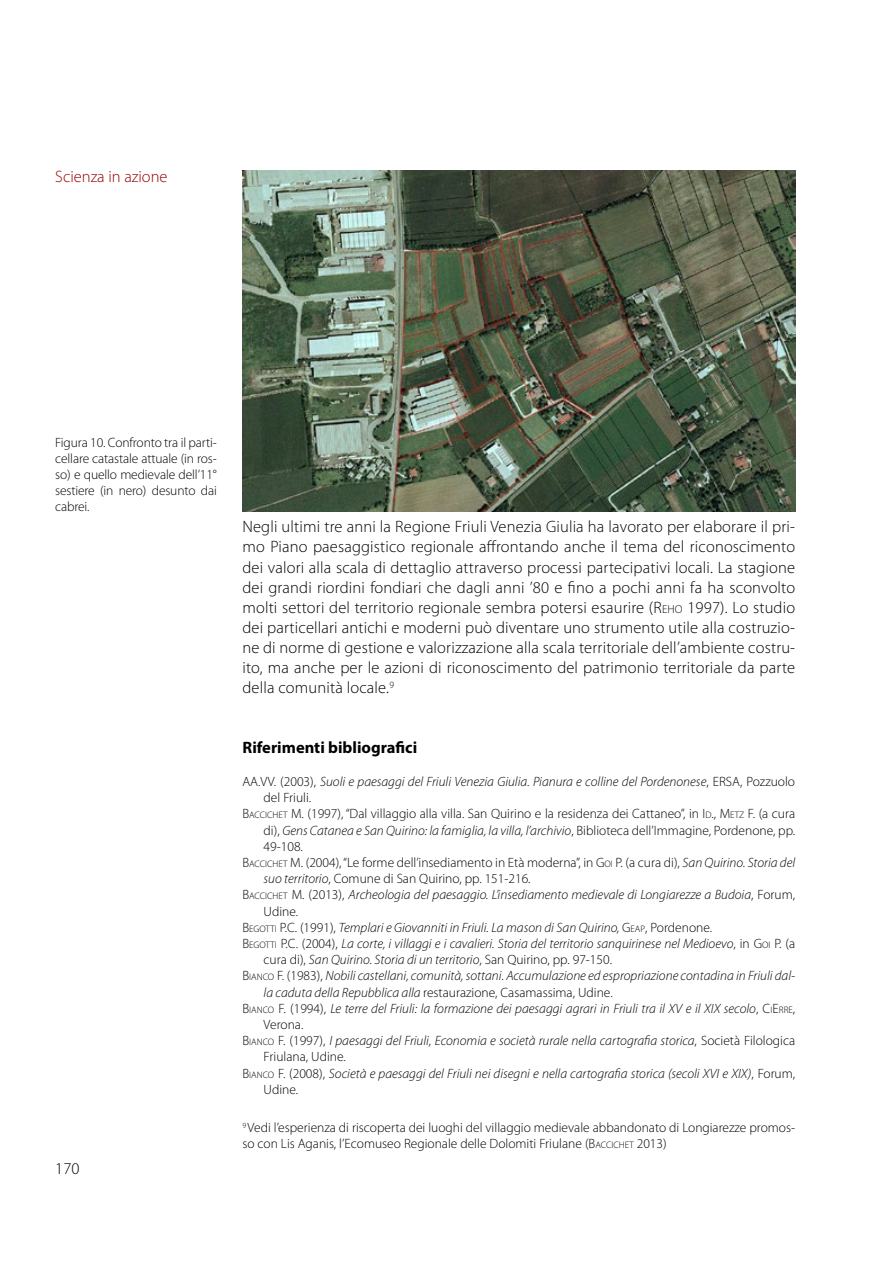
<style>
.page{position:relative;width:893px;height:1263px;background:#fff}
.page>*{position:absolute;margin:0;border:0;box-sizing:border-box;transform-origin:0 0}
.t1{font:300 16.5px/20.1px "Myriad Pro";letter-spacing:.01em;color:#000;text-align:justify}
.t2{font:700 16.5px "Myriad Pro";color:#000}
.t3{font:300 16.5px "Myriad Pro";color:#950000}
.t4{font:italic 300 13.5px/16.2px "Myriad Pro";color:#000}
.t5{font:300 13.5px/16.2px "Myriad Pro";color:#000;text-align:justify}
.t6{font:300 9.45px "Myriad Pro";color:#000}
.s1{font-style:inherit}
.s2{font-size:11.55px}
.s3{font-style:normal}
.s4{font-size:13.5px}
.s5{font-size:9.45px}
.s6{font-style:italic}
.s7{font-style:normal;font-size:9.45px}
</style>
<div class="page">
<img style="left:242px;top:170px;width:553px;height:341px">
<p class="t3" style="left:55px;top:167px;width:114px">Scienza in azione</p>
<p class="t5" style="left:55px;top:434px;width:163px">Figura 10. Confronto tra il parti&shy;cellare catastale attuale (in ros&shy;so) e quello medievale dell’11° sestiere (in nero) desunto dai cabrei.</p>
<p class="t1" style="left:55px;top:1158px;width:26px">170</p>
<p class="t1" style="left:242px;top:517px;width:554px">Negli ultimi tre anni la Regione Friuli Venezia Giulia ha lavorato per elaborare il pri&shy;mo Piano paesaggistico regionale affrontando anche il tema del riconoscimento dei valori alla scala di dettaglio attraverso processi partecipativi locali. La stagione dei grandi riordini fondiari che dagli anni ’80 e fino a pochi anni fa ha sconvolto molti settori del territorio regionale sembra potersi esaurire (<span class="s1">R</span><span class="s2">EHO</span> 1997). Lo studio dei particellari antichi e moderni può diventare uno strumento utile alla costruzio&shy;ne di norme di gestione e valorizzazione alla scala territoriale dell’ambiente costru&shy;ito, ma anche per le azioni di riconoscimento del patrimonio territoriale da parte della comunità locale.<sup>9</sup></p>
<p class="t2" style="left:242px;top:737px;width:176px">Riferimenti bibliografici</p>
<p class="t4" style="left:264px;top:773px;width:533px;text-indent:-21px"><span class="s3">AA.VV. (2003),</span> Suoli e paesaggi del Friuli Venezia Giulia. Pianura e colline del Pordenonese<span class="s3">, ERSA, Pozzuolo del Friuli.</span></p>
<p class="t6" style="left:242px;top:809px;width:18px"><span class="s4">B</span>ACCIC</p>
<p class="t5" style="left:264px;top:805px;width:533px;text-indent:9px"><span class="s5">HET</span> <span class="s1">M</span>. (1997), “Dal villaggio alla villa. San Quirino e la residenza dei Cattaneo”, in <span class="s1">I</span><span class="s5">D</span><span class="s1">., M</span> <span class="s5">ETZ</span> F. (a cura di), <span class="s6">Gens Catanea e San Quirino: la famiglia, la villa, l’archivio</span>, Biblioteca dell’Immagine, Pordenone, pp.<br>49-108.</p>
<p class="t6" style="left:242px;top:858px;width:18px"><span class="s4">B</span>ACCIC</p>
<p class="t5" style="left:264px;top:854px;width:533px;text-indent:9px"><span class="s5">HET</span> <span class="s1">M</span>. (2004), “Le forme dell’insediamento in Età moderna”, in <span class="s1">G</span><span class="s5">OI</span> <span class="s1">P.</span> (a cura di), <span class="s6">San Quirino. Storia del suo territorio</span>, Comune di San Quirino, pp. 151-216.</p>
<p class="t6" style="left:242px;top:890px;width:18px"><span class="s4">B</span>ACCIC</p>
<p class="t4" style="left:273px;top:886px;width:524px"><span class="s7">HET</span> <span class="s3">M</span><span class="s3">. (2013),</span> Archeologia del paesaggio. L’insediamento medievale di Longiarezze a Budoia<span class="s3">, Forum,</span></p>
<p class="t5" style="left:264px;top:903px;width:36px">Udine.</p>
<p class="t4" style="left:242px;top:919px;width:471px"><span class="s3">B</span><span class="s7">EGOTTI</span> <span class="s3">P.C</span><span class="s3">. (1991),</span> Templari e Giovanniti in Friuli. La mason di San Quirino, <span class="s3">G</span><span class="s7">EAP</span><span class="s3">, Pordenone.</span></p>
<p class="t4" style="left:242px;top:935px;width:554px"><span class="s3">B</span><span class="s7">EGOTTI</span> <span class="s3">P.C</span><span class="s3">.</span> <span class="s3">(2004),</span> La corte, i villaggi e i cavalieri. Storia del territorio sanquirinese nel Medioevo<span class="s3">, in</span> <span class="s3">G</span><span class="s7">OI</span> <span class="s3">P.</span> <span class="s3">(a</span></p>
<p class="t4" style="left:264px;top:951px;width:350px"><span class="s3">cura di),</span> San Quirino. Storia di un territorio<span class="s3">, San Quirino, pp. 97-150.</span></p>
<p class="t4" style="left:242px;top:967px;width:554px"><span class="s3">B</span><span class="s7">I ANCO</span> <span class="s3">F. (1983),</span> Nobili castellani, comunità, sottani. Accumulazione ed espropriazione contadina in Friuli dal-</p>
<p class="t5" style="left:264px;top:984px;width:351px"><span class="s6">la caduta della Repubblica alla</span> restaurazione, Casamassima, Udine.</p>
<p class="t4" style="left:242px;top:1000px;width:554px"><span class="s3">B</span><span class="s7">I ANCO</span> <span class="s3">F. (1994),</span> Le terre del Friuli: la formazione dei paesaggi agrari in Friuli tra il XV e il XIX secolo<span class="s3">,</span> <span class="s3">C</span><span class="s7">I</span> <span class="s3">e</span> <span class="s7">RRE</span><span class="s3">,</span></p>
<p class="t5" style="left:264px;top:1016px;width:41px">Verona.</p>
<p class="t4" style="left:242px;top:1032px;width:554px"><span class="s3">B</span><span class="s7">I ANCO</span> <span class="s3">F.</span> <span class="s3">(1997),</span> I paesaggi del Friuli, Economia e società rurale nella cartografia storica<span class="s3">, Società Filologica</span></p>
<p class="t5" style="left:264px;top:1048px;width:84px">Friulana, Udine.</p>
<p class="t4" style="left:242px;top:1065px;width:554px"><span class="s3">B</span><span class="s7">I ANCO</span> <span class="s3">F. (2008),</span> Società e paesaggi del Friuli nei disegni e nella cartografia storica (secoli XVI e XIX)<span class="s3">, Forum,</span></p>
<p class="t5" style="left:264px;top:1081px;width:36px">Udine.</p>
<p class="t5" style="left:242px;top:1119px;width:554px"><sup>9</sup> Vedi l’esperienza di riscoperta dei luoghi del villaggio medievale abbandonato di Longiarezze promos&shy;so con Lis Aganis, l’Ecomuseo Regionale delle Dolomiti Friulane (<span class="s1">B</span><span class="s5">ACCIC</span></p>
<p class="t5" style="left:619px;top:1135px;width:49px"><span class="s5">HET</span> 2013)</p>
</div>
